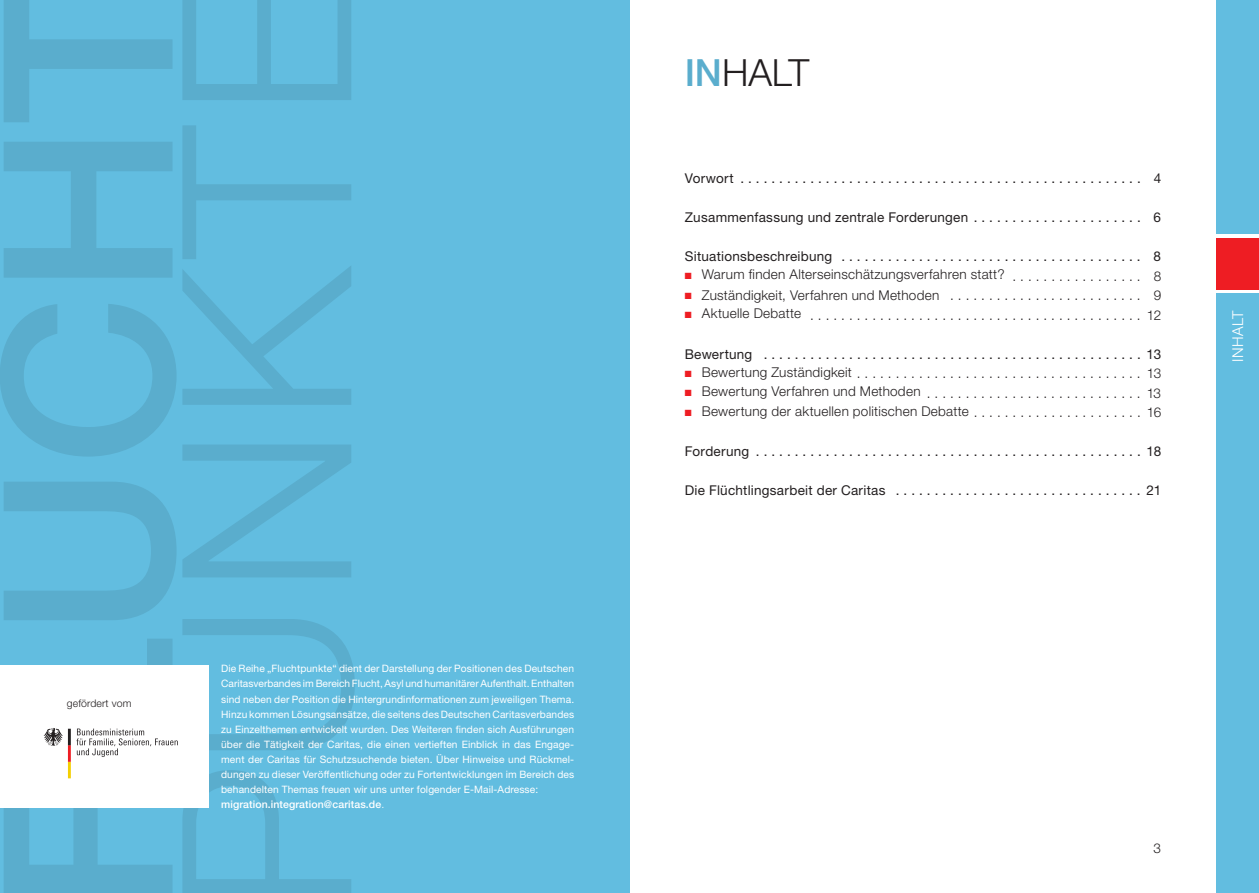
<style>
.page{position:relative;width:1259px;height:893px;background:#fff}
.page>*{position:absolute;margin:0;border:0;box-sizing:border-box;transform-origin:0 0}
.t1{font:300 37.5px "Helvetica Neue";color:#231f20}
.t2{font:300 15px "Helvetica Neue";color:#fff}
.t3{font:300 13.5px "Helvetica Neue";letter-spacing:.02em;color:#231f20}
.t4{font:13.5px "Helvetica Neue";letter-spacing:.02em;color:#231f20}
.t5{font:500 10.5px "Helvetica Neue";letter-spacing:.01em;color:#fff}
.t6{font:300 10.5px "Helvetica Neue";letter-spacing:.01em;color:#231f20}
.t7{font:10.2px/15px "Helvetica Neue";letter-spacing:.01em;color:#fff;text-align:justify}
.s1{font-weight:300}
.s2{font-weight:500;color:#5aadcd}
.s3{color:#ee1d23}
</style>
<div class="page">
<div style="left:1216px;top:293px;width:43px;height:600px;background:#62bde0"></div>
<div style="left:1216px;top:0;width:43px;height:234px;background:#62bde0"></div>
<div style="left:0;top:0;width:629px;height:893px;background:#62bde0"></div>
<div style="left:1216px;top:238px;width:43px;height:51px;background:#ee1d23"></div>
<div style="left:0;top:665px;width:209px;height:143px;background:#fff"></div>
<svg style="left:44px;top:728px;width:134px;height:50px"></svg>
<p class="t6" style="left:67px;top:697px;width:66px">gefördert vom</p>
<p class="t7" style="left:221px;top:661px;width:354px">Die Reihe „Fluchtpunkte“ dient der Darstellung der Positionen des Deutschen Caritasverbandes im Bereich Flucht, Asyl und humanitärer Aufenthalt. Enthalten sind neben der Position die Hintergrundinformationen zum jeweiligen Thema.<br>Hinzu kommen Lösungsansätze, die seitens des Deutschen Caritasverbandes zu Einzelthemen entwickelt wurden. Des Weiteren finden sich Ausführungen über die Tätigkeit der Caritas, die einen vertieften Einblick in das Engage&shy;ment der Caritas für Schutzsuchende bieten. Über Hinweise und Rückmel&shy;dungen zu dieser Veröffentlichung oder zu Fortentwicklungen im Bereich des behandelten Themas freuen wir uns unter folgender E-Mail-Adresse:</p>
<p class="t5" style="left:221px;top:797px;width:165px">migration.integration@caritas.de<span class="s1">.</span></p>
<h1 class="t1" style="left:685px;top:50px;width:126px"><span class="s2">In</span>halt</h1>
<h3 class="t4" style="left:685px;top:170px;width:478px">Vorwort . . . . . . . . . . . . . . . . . . . . . . . . . . . . . . . . . . . . . . . . . . . . . . . . . . . . 4</h3>
<h3 class="t4" style="left:685px;top:209px;width:478px">Zusammenfassung und zentrale Forderungen . . . . . . . . . . . . . . . . . . . . . . 6</h3>
<h3 class="t4" style="left:685px;top:248px;width:478px">Situationsbeschreibung . . . . . . . . . . . . . . . . . . . . . . . . . . . . . . . . . . . . . . . 8</h3>
<h3 class="t3" style="left:685px;top:266px;width:478px"><span class="s3">■</span> Warum finden Alterseinschätzungsverfahren statt? . . . . . . . . . . . . . . . . . 8</h3>
<h3 class="t3" style="left:685px;top:287px;width:478px"><span class="s3">■</span> Zuständigkeit, Verfahren und Methoden . . . . . . . . . . . . . . . . . . . . . . . . . 9</h3>
<h3 class="t3" style="left:685px;top:307px;width:478px"><span class="s3">■</span> Aktuelle Debatte . . . . . . . . . . . . . . . . . . . . . . . . . . . . . . . . . . . . . . . . . . . 12</h3>
<h3 class="t4" style="left:685px;top:346px;width:478px">Bewertung . . . . . . . . . . . . . . . . . . . . . . . . . . . . . . . . . . . . . . . . . . . . . . . . . 13</h3>
<h3 class="t3" style="left:685px;top:365px;width:478px"><span class="s3">■</span> Bewertung Zuständigkeit . . . . . . . . . . . . . . . . . . . . . . . . . . . . . . . . . . . . . 13</h3>
<h3 class="t3" style="left:685px;top:385px;width:478px"><span class="s3">■</span> Bewertung Verfahren und Methoden . . . . . . . . . . . . . . . . . . . . . . . . . . . . 13</h3>
<h3 class="t3" style="left:685px;top:403px;width:478px"><span class="s3">■</span> Bewertung der aktuellen politischen Debatte . . . . . . . . . . . . . . . . . . . . . . 16</h3>
<h3 class="t4" style="left:685px;top:443px;width:478px">Forderung . . . . . . . . . . . . . . . . . . . . . . . . . . . . . . . . . . . . . . . . . . . . . . . . . . 18</h3>
<h3 class="t4" style="left:685px;top:482px;width:478px">Die Flüchtlingsarbeit der Caritas . . . . . . . . . . . . . . . . . . . . . . . . . . . . . . . . 21</h3>
<h2 class="t2" style="left:1228px;top:362px;width:53px;rotate:-90deg">Inhalt</h2>
<h3 class="t3" style="left:1153px;top:839px;width:9px">3</h3>
</div>
